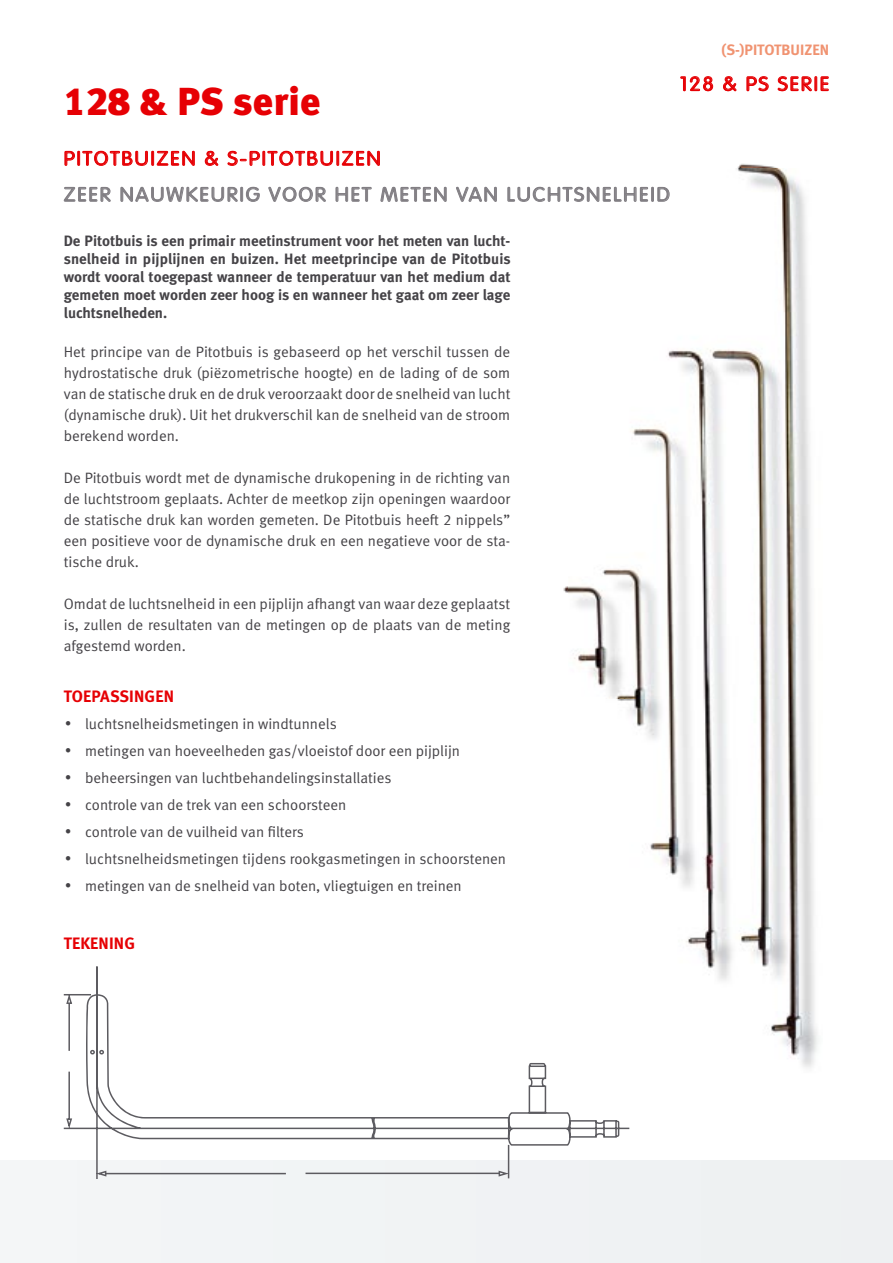
<style>
.page{position:relative;width:893px;height:1263px;background:#fff}
.page>*{position:absolute;margin:0;border:0;box-sizing:border-box;transform-origin:0 0}
.t1{font:39px "Meta Black LF";letter-spacing:.01em;color:#e60004}
.t2{font:300 19.5px "VAG Rounded";letter-spacing:.09em;color:#817e83;scale:1.08 1}
.t3{font:300 19.5px "VAG Rounded";letter-spacing:.09em;color:#e60004;scale:1.08 1}
.t4{font:16.5px "Meta Bold LF";letter-spacing:.01em;color:#e60004}
.t5{font:15px/21px "Meta Normal LF";color:#454347;text-align:justify}
.t6{font:15px/18px "Meta Bold LF";color:#454347;text-align:justify}
.t7{font:15px "Meta Bold LF";color:#f09371}
.s1{font-family:"Swiss 721 BT"}
</style>
<div class="page">
<div style="left:0;top:1161px;width:893px;height:102px;background:#f1f3f4"></div>
<img style="left:569px;top:191px;width:212px;height:844px">
<img style="left:781px;top:170px;width:37px;height:898px">
<img style="left:652px;top:163px;width:130px;height:28px">
<svg style="left:64px;top:966px;width:565px;height:213px"></svg>
<svg style="left:64px;top:150px;width:11px;height:16px"></svg>
<div style="left:77px;top:151px;width:3px;height:15px;border:1px solid #e60004"></div>
<svg style="left:82px;top:150px;width:66px;height:16px"></svg>
<div style="left:151px;top:151px;width:3px;height:15px;border:1px solid #e60004"></div>
<svg style="left:156px;top:150px;width:39px;height:16px"></svg>
<svg style="left:204px;top:150px;width:15px;height:16px"></svg>
<svg style="left:227px;top:150px;width:34px;height:16px"></svg>
<div style="left:262px;top:151px;width:3px;height:15px;border:1px solid #e60004"></div>
<svg style="left:267px;top:150px;width:66px;height:16px"></svg>
<div style="left:336px;top:151px;width:3px;height:15px;border:1px solid #e60004"></div>
<svg style="left:341px;top:150px;width:39px;height:16px"></svg>
<svg style="left:63px;top:186px;width:48px;height:16px"></svg>
<svg style="left:120px;top:186px;width:118px;height:16px"></svg>
<div style="left:240px;top:187px;width:3px;height:15px;border:1px solid #817e83"></div>
<svg style="left:245px;top:186px;width:15px;height:16px"></svg>
<svg style="left:268px;top:186px;width:58px;height:16px"></svg>
<svg style="left:335px;top:186px;width:37px;height:16px"></svg>
<svg style="left:380px;top:186px;width:67px;height:16px"></svg>
<svg style="left:456px;top:186px;width:41px;height:16px"></svg>
<svg style="left:507px;top:186px;width:142px;height:17px"></svg>
<div style="left:651px;top:187px;width:3px;height:15px;border:1px solid #817e83"></div>
<svg style="left:657px;top:186px;width:13px;height:16px"></svg>
<svg style="left:680px;top:76px;width:34px;height:16px"></svg>
<svg style="left:723px;top:76px;width:14px;height:16px"></svg>
<svg style="left:746px;top:76px;width:23px;height:16px"></svg>
<svg style="left:777px;top:76px;width:35px;height:16px"></svg>
<div style="left:814px;top:76px;width:3px;height:15px;border:1px solid #e60004"></div>
<svg style="left:820px;top:76px;width:9px;height:16px"></svg>
<h1 class="t1" style="left:64px;top:78px;width:258px">128 &amp; PS serie</h1>
<h2 class="t3" style="left:64px;top:147px;width:295px">PITOTBUIZEN &amp; S-PITOTBUIZEN</h2>
<h2 class="t2" style="left:64px;top:183px;width:563px">ZEER NAUWKEURIG VOOR HET METEN VAN LUCHTSNELHEID</h2>
<p class="t7" style="left:722px;top:40px;width:109px">(S-)PITOTBUIZEN</p>
<h2 class="t3" style="left:680px;top:73px;width:140px">128 &amp; PS SERIE</h2>
<p class="t6" style="left:64px;top:231px;width:448px">De Pitotbuis is een primair meetinstrument voor het meten van lucht&shy;snelheid in pijplijnen en buizen. Het meetprincipe van de Pitotbuis wordt vooral toegepast wanneer de temperatuur van het medium dat gemeten moet worden zeer hoog is en wanneer het gaat om zeer lage luchtsnelheden.</p>
<p class="t5" style="left:64px;top:341px;width:448px">Het principe van de Pitotbuis is gebaseerd op het verschil tussen de hydrostatische druk (piëzometrische hoogte) en de lading of de som van de statische druk en de druk veroorzaakt door de snelheid van lucht (dynamische druk). Uit het drukverschil kan de snelheid van de stroom berekend worden.</p>
<p class="t5" style="left:64px;top:467px;width:448px">De Pitotbuis wordt met de dynamische drukopening in de richting van de luchtstroom geplaats. Achter de meetkop zijn openingen waardoor de statische druk kan worden gemeten. De Pitotbuis heeft 2 nippels” een positieve voor de dynamische druk en een negatieve voor de sta&shy;tische druk.</p>
<p class="t5" style="left:64px;top:593px;width:448px">Omdat de luchtsnelheid in een pijplijn afhangt van waar deze geplaatst is, zullen de resultaten van de metingen op de plaats van de meting afgestemd worden.</p>
<p class="t4" style="left:64px;top:686px;width:112px">TOEPASSINGEN</p>
<p class="t5" style="left:64px;top:713px;width:274px"><span class="s1">•</span> luchtsnelheidsmetingen in windtunnels</p>
<p class="t5" style="left:64px;top:740px;width:398px"><span class="s1">•</span> metingen van hoeveelheden gas/vloeistof door een pijplijn</p>
<p class="t5" style="left:64px;top:767px;width:329px"><span class="s1">•</span> beheersingen van luchtbehandelingsinstallaties</p>
<p class="t5" style="left:64px;top:794px;width:284px"><span class="s1">•</span> controle van de trek van een schoorsteen</p>
<p class="t5" style="left:64px;top:821px;width:242px"><span class="s1">•</span> controle van de vuilheid van filters</p>
<p class="t5" style="left:64px;top:848px;width:444px"><span class="s1">•</span> luchtsnelheidsmetingen tijdens rookgasmetingen in schoorstenen</p>
<p class="t5" style="left:64px;top:875px;width:400px"><span class="s1">•</span> metingen van de snelheid van boten, vliegtuigen en treinen</p>
<p class="t4" style="left:64px;top:933px;width:73px">TEKENING</p>
</div>
